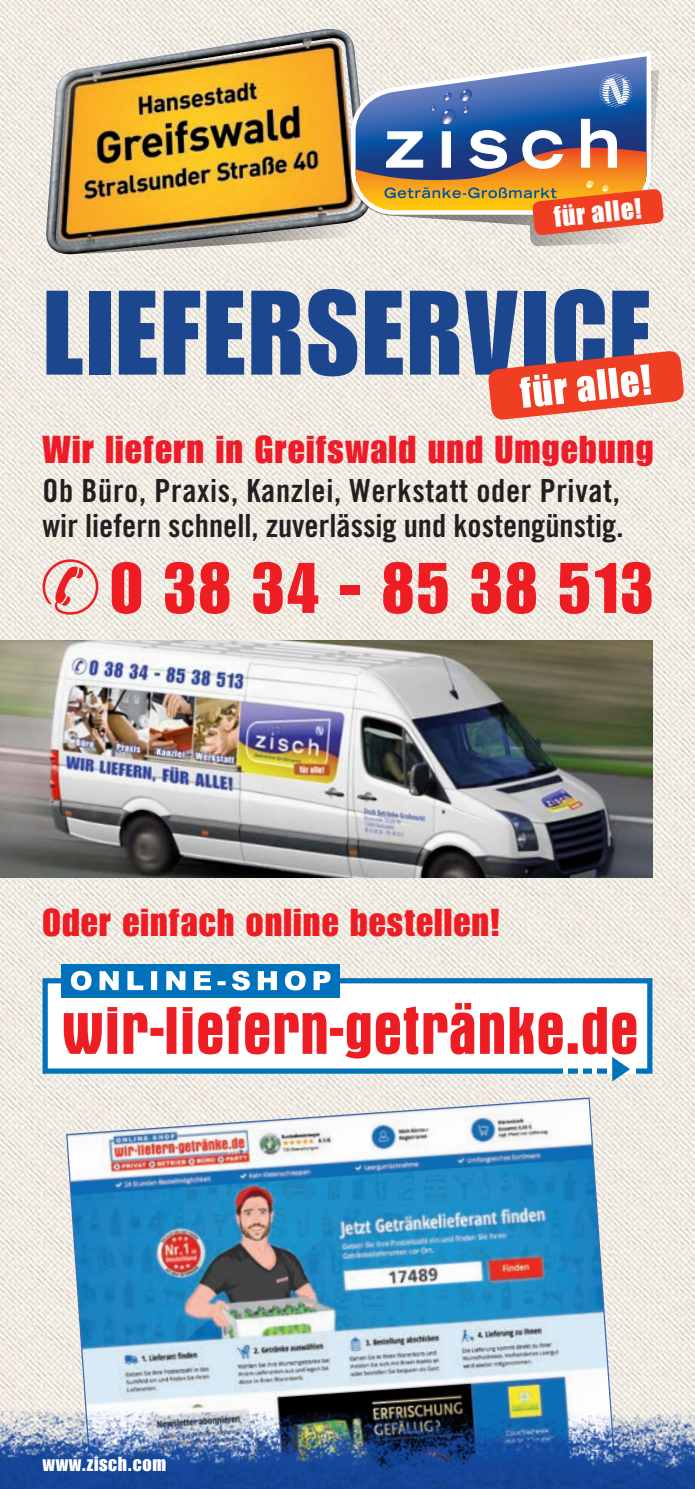
<style>
.page{position:relative;width:695px;height:1489px;background:#fff}
.page>*{position:absolute;margin:0;border:0;box-sizing:border-box;transform-origin:0 0}
.t1{font:117.5px "Impact LT Std";letter-spacing:.03em;color:#1c468d}
.t2{font:70px "Impact LT Std";letter-spacing:.02em;color:#ee1d23}
.t3{font:38px "Impact LT Std";letter-spacing:.035em;color:#ee1c28}
.t4{font:38px "Impact LT Std";letter-spacing:.03em;color:#ee1d23}
.t5{font:32px/35px "Trade Gothic LT Std Bd Cn 20";color:#231f20}
.t6{font:25.75px "Impact";color:#fff}
.t7{font:20px "Impact LT Std";letter-spacing:.03em;color:#fff}
</style>
<div class="page">
<img style="left:0;top:0;width:694px;height:1410px">
<svg style="left:487px;top:350px;width:197px;height:70px"></svg>
<img style="left:65px;top:1096px;width:552px;height:314px">
<svg style="left:43px;top:978px;width:609px;height:95px"></svg>
<div style="left:61px;top:964px;width:278px;height:33px;background:#0072bc"></div>
<svg style="left:71px;top:970px;width:259px;height:20px"></svg>
<svg style="left:64px;top:1002px;width:572px;height:79px"></svg>
<img style="left:0;top:1410px;width:694px;height:78px">
<img style="left:0;top:640px;width:652px;height:237px">
<svg style="left:43px;top:559px;width:55px;height:55px;background:#eeb3ae"></svg>
<img style="left:45px;top:29px;width:328px;height:225px">
<svg style="left:349px;top:70px;width:311px;height:176px;background:#dad5cd"></svg>
<svg style="left:351px;top:50px;width:302px;height:167px"></svg>
<svg style="left:355px;top:56px;width:309px;height:180px;background:#a19396"></svg>
<p class="t6" style="left:551px;top:197px;width:89px;rotate:-6deg">für alle!</p>
<h1 class="t1" style="left:44px;top:264px;width:608px">LIEFERSERVICE</h1>
<p class="t3" style="left:43px;top:427px;width:612px">Wir liefern in Greifswald und Umgebung</p>
<p class="t5" style="left:43px;top:472px;width:582px">Ob Büro, Praxis, Kanzlei, Werkstatt oder Privat, wir liefern schnell, zuverlässig und kostengünstig.</p>
<h2 class="t2" style="left:110px;top:547px;width:545px">0 38 34 - 85 38 513</h2>
<p class="t4" style="left:43px;top:900px;width:459px">Oder einfach online bestellen!</p>
<p class="t7" style="left:42px;top:1451px;width:125px">www.zisch.com</p>
</div>
